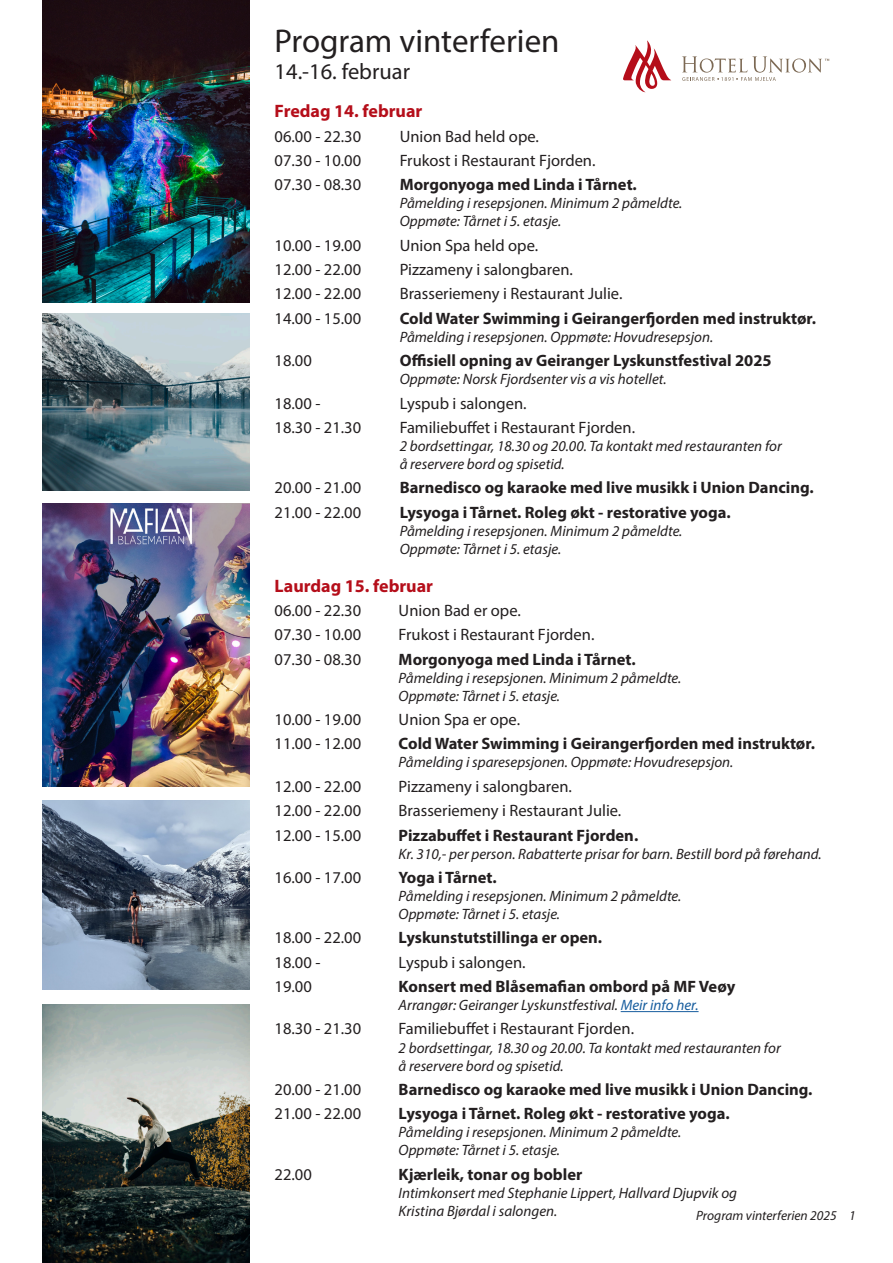
<style>
.page{position:relative;width:893px;height:1263px;background:#fff}
.page>*{position:absolute;margin:0;border:0;box-sizing:border-box;transform-origin:0 0}
.t1{font:33px "Myriad Pro";color:#231f20}
.t2{font:22.5px "Myriad Pro";color:#231f20}
.t3{font:700 18px "Myriad Pro";color:#b50e1a}
.t4{font:16.5px "Myriad Pro";color:#231f20}
.t5{font:700 16.5px "Myriad Pro";color:#231f20}
.t6{font:italic 15px "Myriad Pro";color:#231f20}
.t7{font:italic 13.5px "Myriad Pro";color:#231f20}
.s1{color:#175d9e}
</style>
<div class="page">
<img style="left:43px;top:0;width:206px;height:303px">
<img style="left:43px;top:314px;width:206px;height:176px">
<img style="left:43px;top:1004px;width:206px;height:259px">
<img style="left:43px;top:800px;width:206px;height:189px">
<img style="left:43px;top:504px;width:206px;height:283px">
<hr style="left:621px;top:1011px;width:78px;height:1px;background:#175d9e">
<svg style="left:623px;top:40px;width:48px;height:53px"></svg>
<svg style="left:682px;top:56px;width:147px;height:25px"></svg>
<p class="t1" style="left:275px;top:21px;width:286px">Program vinterferien</p>
<p class="t2" style="left:275px;top:58px;width:137px">14.-16. februar</p>
<p class="t3" style="left:275px;top:99px;width:149px">Fredag 14. februar</p>
<p class="t4" style="left:275px;top:126px;width:88px">06.00 - 22.30</p>
<p class="t4" style="left:400px;top:126px;width:141px">Union Bad held ope.</p>
<p class="t4" style="left:275px;top:150px;width:88px">07.30 - 10.00</p>
<p class="t4" style="left:400px;top:150px;width:197px">Frukost i Restaurant Fjorden.</p>
<p class="t4" style="left:275px;top:175px;width:88px">07.30 - 08.30</p>
<p class="t5" style="left:400px;top:174px;width:239px">Morgonyoga med Linda i Tårnet.</p>
<p class="t6" style="left:400px;top:194px;width:284px">Påmelding i resepsjonen. Minimum 2 påmeldte.</p>
<p class="t6" style="left:400px;top:212px;width:163px">Oppmøte: Tårnet i 5. etasje.</p>
<p class="t4" style="left:275px;top:235px;width:88px">10.00 - 19.00</p>
<p class="t4" style="left:400px;top:235px;width:140px">Union Spa held ope.</p>
<p class="t4" style="left:275px;top:259px;width:88px">12.00 - 22.00</p>
<p class="t4" style="left:400px;top:259px;width:175px">Pizzameny i salongbaren.</p>
<p class="t4" style="left:275px;top:284px;width:88px">12.00 - 22.00</p>
<p class="t4" style="left:400px;top:284px;width:224px">Brasseriemeny i Restaurant Julie.</p>
<p class="t4" style="left:275px;top:308px;width:88px">14.00 - 15.00</p>
<p class="t5" style="left:400px;top:307px;width:418px">Cold Water Swimming i Geirangerfjorden med instruktør.</p>
<p class="t6" style="left:400px;top:328px;width:315px">Påmelding i resepsjonen. Oppmøte: Hovudresepsjon.</p>
<p class="t4" style="left:275px;top:350px;width:39px">18.00</p>
<p class="t5" style="left:400px;top:350px;width:374px">Offisiell opning av Geiranger Lyskunstfestival 2025</p>
<p class="t6" style="left:400px;top:370px;width:269px">Oppmøte: Norsk Fjordsenter vis a vis hotellet.</p>
<p class="t4" style="left:275px;top:393px;width:47px">18.00 -</p>
<p class="t4" style="left:400px;top:393px;width:128px">Lyspub i salongen.</p>
<p class="t4" style="left:275px;top:417px;width:88px">18.30 - 21.30</p>
<p class="t4" style="left:400px;top:417px;width:237px">Familiebuffet i Restaurant Fjorden.</p>
<p class="t6" style="left:400px;top:437px;width:384px">2 bordsettingar, 18.30 og 20.00. Ta kontakt med restauranten for</p>
<p class="t6" style="left:400px;top:455px;width:166px">å reservere bord og spisetid.</p>
<p class="t4" style="left:275px;top:478px;width:88px">20.00 - 21.00</p>
<p class="t5" style="left:400px;top:477px;width:415px">Barnedisco og karaoke med live musikk i Union Dancing.</p>
<p class="t4" style="left:275px;top:502px;width:88px">21.00 - 22.00</p>
<p class="t5" style="left:400px;top:501px;width:333px">Lysyoga i Tårnet. Roleg økt - restorative yoga.</p>
<p class="t6" style="left:400px;top:521px;width:284px">Påmelding i resepsjonen. Minimum 2 påmeldte.</p>
<p class="t6" style="left:400px;top:539px;width:163px">Oppmøte: Tårnet i 5. etasje.</p>
<p class="t3" style="left:275px;top:574px;width:160px">Laurdag 15. februar</p>
<p class="t4" style="left:275px;top:600px;width:88px">06.00 - 22.30</p>
<p class="t4" style="left:399px;top:600px;width:124px">Union Bad er ope.</p>
<p class="t4" style="left:275px;top:625px;width:88px">07.30 - 10.00</p>
<p class="t4" style="left:399px;top:625px;width:197px">Frukost i Restaurant Fjorden.</p>
<p class="t4" style="left:275px;top:649px;width:88px">07.30 - 08.30</p>
<p class="t5" style="left:399px;top:648px;width:239px">Morgonyoga med Linda i Tårnet.</p>
<p class="t6" style="left:399px;top:668px;width:284px">Påmelding i resepsjonen. Minimum 2 påmeldte.</p>
<p class="t6" style="left:399px;top:686px;width:163px">Oppmøte: Tårnet i 5. etasje.</p>
<p class="t4" style="left:275px;top:709px;width:88px">10.00 - 19.00</p>
<p class="t4" style="left:399px;top:709px;width:123px">Union Spa er ope.</p>
<p class="t4" style="left:275px;top:734px;width:88px">11.00 - 12.00</p>
<p class="t5" style="left:399px;top:733px;width:418px">Cold Water Swimming i Geirangerfjorden med instruktør.</p>
<p class="t6" style="left:399px;top:753px;width:336px">Påmelding i sparesepsjonen. Oppmøte: Hovudresepsjon.</p>
<p class="t4" style="left:275px;top:776px;width:88px">12.00 - 22.00</p>
<p class="t4" style="left:399px;top:776px;width:175px">Pizzameny i salongbaren.</p>
<p class="t4" style="left:275px;top:800px;width:88px">12.00 - 22.00</p>
<p class="t4" style="left:399px;top:800px;width:224px">Brasseriemeny i Restaurant Julie.</p>
<p class="t4" style="left:275px;top:825px;width:88px">12.00 - 15.00</p>
<p class="t5" style="left:399px;top:824px;width:241px">Pizzabuffet i Restaurant Fjorden.</p>
<p class="t6" style="left:399px;top:844px;width:425px">Kr. 310,- per person. Rabatterte prisar for barn. Bestill bord på førehand.</p>
<p class="t4" style="left:275px;top:867px;width:88px">16.00 - 17.00</p>
<p class="t5" style="left:399px;top:867px;width:100px">Yoga i Tårnet.</p>
<p class="t6" style="left:399px;top:887px;width:284px">Påmelding i resepsjonen. Minimum 2 påmeldte.</p>
<p class="t6" style="left:399px;top:905px;width:163px">Oppmøte: Tårnet i 5. etasje.</p>
<p class="t4" style="left:275px;top:928px;width:88px">18.00 - 22.00</p>
<p class="t5" style="left:399px;top:927px;width:205px">Lyskunstutstillinga er open.</p>
<p class="t4" style="left:275px;top:952px;width:47px">18.00 -</p>
<p class="t4" style="left:399px;top:952px;width:128px">Lyspub i salongen.</p>
<p class="t4" style="left:275px;top:976px;width:39px">19.00</p>
<p class="t5" style="left:399px;top:976px;width:338px">Konsert med Blåsemafian ombord på MF Veøy</p>
<p class="t6" style="left:399px;top:996px;width:301px">Arrangør: Geiranger Lyskunstfestival. <span class="s1">Meir info her.</span></p>
<p class="t4" style="left:275px;top:1019px;width:88px">18.30 - 21.30</p>
<p class="t4" style="left:399px;top:1019px;width:237px">Familiebuffet i Restaurant Fjorden.</p>
<p class="t6" style="left:399px;top:1038px;width:384px">2 bordsettingar, 18.30 og 20.00. Ta kontakt med restauranten for</p>
<p class="t6" style="left:399px;top:1056px;width:166px">å reservere bord og spisetid.</p>
<p class="t4" style="left:275px;top:1079px;width:88px">20.00 - 21.00</p>
<p class="t5" style="left:399px;top:1078px;width:415px">Barnedisco og karaoke med live musikk i Union Dancing.</p>
<p class="t4" style="left:275px;top:1103px;width:88px">21.00 - 22.00</p>
<p class="t5" style="left:399px;top:1103px;width:333px">Lysyoga i Tårnet. Roleg økt - restorative yoga.</p>
<p class="t6" style="left:399px;top:1123px;width:284px">Påmelding i resepsjonen. Minimum 2 påmeldte.</p>
<p class="t6" style="left:399px;top:1141px;width:163px">Oppmøte: Tårnet i 5. etasje.</p>
<p class="t4" style="left:275px;top:1164px;width:39px">22.00</p>
<p class="t5" style="left:399px;top:1163px;width:185px">Kjærleik, tonar og bobler</p>
<p class="t6" style="left:399px;top:1183px;width:340px">Intimkonsert med Stephanie Lippert, Hallvard Djupvik og</p>
<p class="t6" style="left:399px;top:1201px;width:160px">Kristina Bjørdal i salongen.</p>
<p class="t7" style="left:696px;top:1207px;width:161px">Program vinterferien 2025 1</p>
</div>
